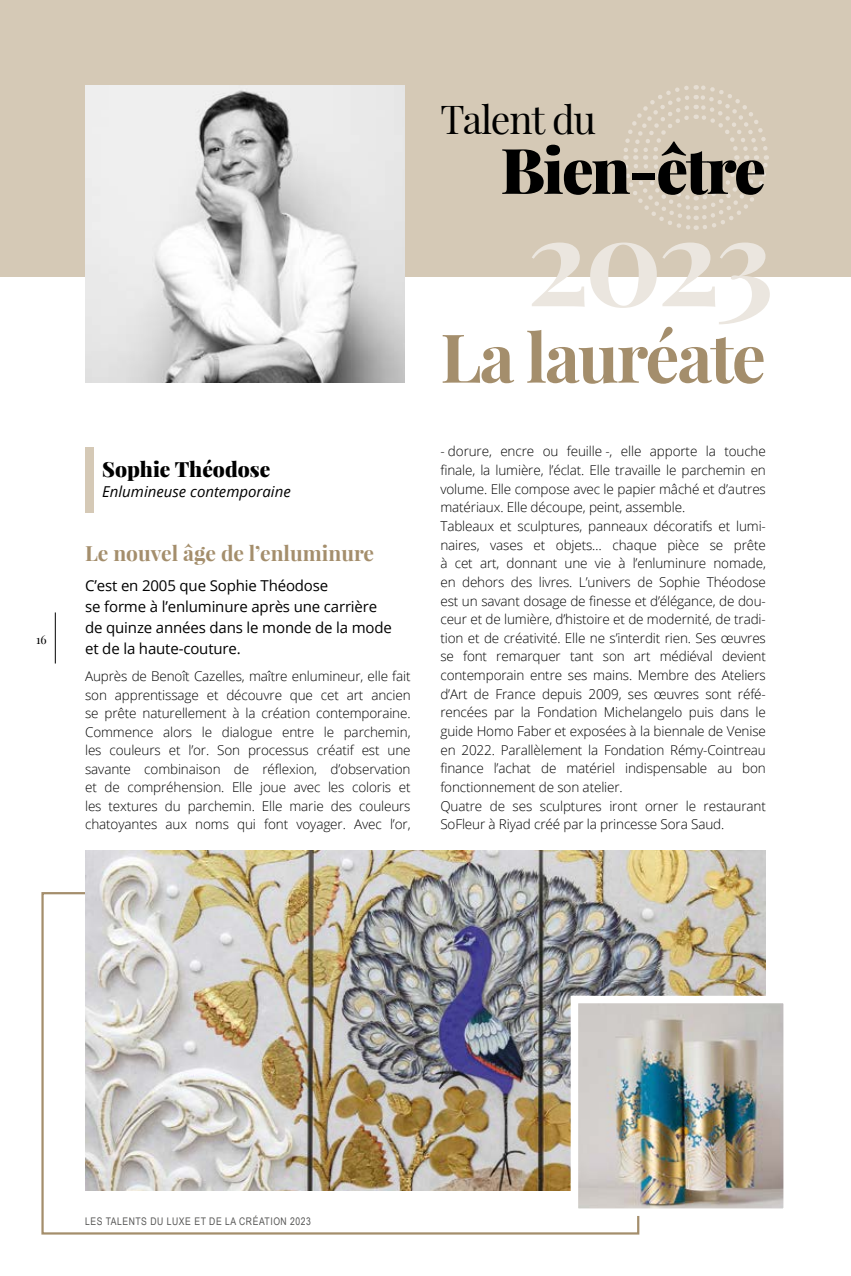
<style>
.page{position:relative;width:851px;height:1276px;background:#fff}
.page>*{position:absolute;margin:0;border:0;box-sizing:border-box;transform-origin:0 0}
.t1{font:700 120px "Playfair Display";color:#ebe6df}
.t2{font:700 67.5px "Playfair Display";letter-spacing:-.03em;color:#a48e6c}
.t3{font:900 63px "Playfair Display";letter-spacing:-.03em;color:#000}
.t4{font:39px "Playfair Display";letter-spacing:-.03em;color:#000}
.t5{font:700 21px "Playfair Display";color:#a48e6c}
.t6{font:900 21px "Playfair Display";color:#000}
.t7{font:15px/21px "Open Sans";letter-spacing:-.01em;color:#000}
.t8{font:italic 15px "Open Sans";color:#000}
.t9{font:300 13.5px/18.6px "Open Sans";letter-spacing:-.01em;color:#000;text-align:justify}
.t10{font:12px "Playfair Display";color:#000}
.t11{font:10.5px "Arial Narrow";letter-spacing:.05em;color:#575756}
</style>
<div class="page">
<hr style="left:55px;top:612px;width:1px;height:51px;background:#000">
<div style="left:0;top:0;width:850px;height:276px;background:#d5c9b6"></div>
<svg style="left:623px;top:85px;width:146px;height:145px"></svg>
<div style="left:85px;top:446px;width:9px;height:66px;background:#d5c9b6"></div>
<img style="left:85px;top:85px;width:319px;height:298px">
<img style="left:85px;top:850px;width:680px;height:341px">
<img style="left:579px;top:1004px;width:202px;height:203px">
<div style="left:570px;top:995px;width:220px;height:221px;border:8px solid #fff"></div>
<p class="t10" style="left:36px;top:632px;width:12px">16</p>
<h3 class="t6" style="left:102px;top:455px;width:170px">Sophie Théodose</h3>
<p class="t8" style="left:102px;top:481px;width:190px">Enlumineuse contemporaine</p>
<h3 class="t5" style="left:85px;top:540px;width:290px">Le nouvel âge de l’enluminure</h3>
<p class="t7" style="left:85px;top:575px;width:308px">C’est en 2005 que Sophie Théodose<br>se forme à l’enluminure après une carrière de quinze années dans le monde de la mode et de la haute-couture.</p>
<p class="t9" style="left:85px;top:667px;width:327px">Auprès de Benoît Cazelles, maître enlumineur, elle fait son apprentissage et découvre que cet art ancien se prête naturellement à la création contemporaine.<br>Commence alors le dialogue entre le parchemin, les couleurs et l’or. Son processus créatif est une savante combinaison de réflexion, d’observation et de compréhension. Elle joue avec les coloris et les textures du parchemin. Elle marie des couleurs chatoyantes aux noms qui font voyager. Avec l’or,</p>
<h3 class="t4" style="left:440px;top:95px;width:157px">Talent du</h3>
<h3 class="t3" style="left:500px;top:130px;width:267px">Bien-être</h3>
<h1 class="t1" style="left:526px;top:185px;width:249px">2023</h1>
<h2 class="t2" style="left:440px;top:315px;width:327px">La lauréate</h2>
<p class="t9" style="left:440px;top:442px;width:327px;text-align:left">- dorure, encre ou feuille -, elle apporte la touche finale, la lumière, l’éclat. Elle travaille le parchemin en volume. Elle compose avec le papier mâché et d’autres matériaux. Elle découpe, peint, assemble.<br>Tableaux et sculptures, panneaux décoratifs et lumi&shy;naires, vases et objets… chaque pièce se prête à cet art, donnant une vie à l’enluminure nomade, en dehors des livres. L’univers de Sophie Théodose est un savant dosage de finesse et d’élégance, de dou&shy;ceur et de lumière, d’histoire et de modernité, de tradi&shy;tion et de créativité. Elle ne s’interdit rien. Ses œuvres se font remarquer tant son art médiéval devient contemporain entre ses mains. Membre des Ateliers d’Art de France depuis 2009, ses œuvres sont réfé&shy;rencées par la Fondation Michelangelo puis dans le guide Homo Faber et exposées à la biennale de Venise en 2022. Parallèlement la Fondation Rémy-Cointreau finance l’achat de matériel indispensable au bon fonctionnement de son atelier.<br>Quatre de ses sculptures iront orner le restaurant SoFleur à Riyad créé par la princesse Sora Saud.</p>
<p class="t11" style="left:85px;top:1213px;width:227px">LES TALENTS DU LUXE ET DE LA CRÉATION 2023</p>
</div>
